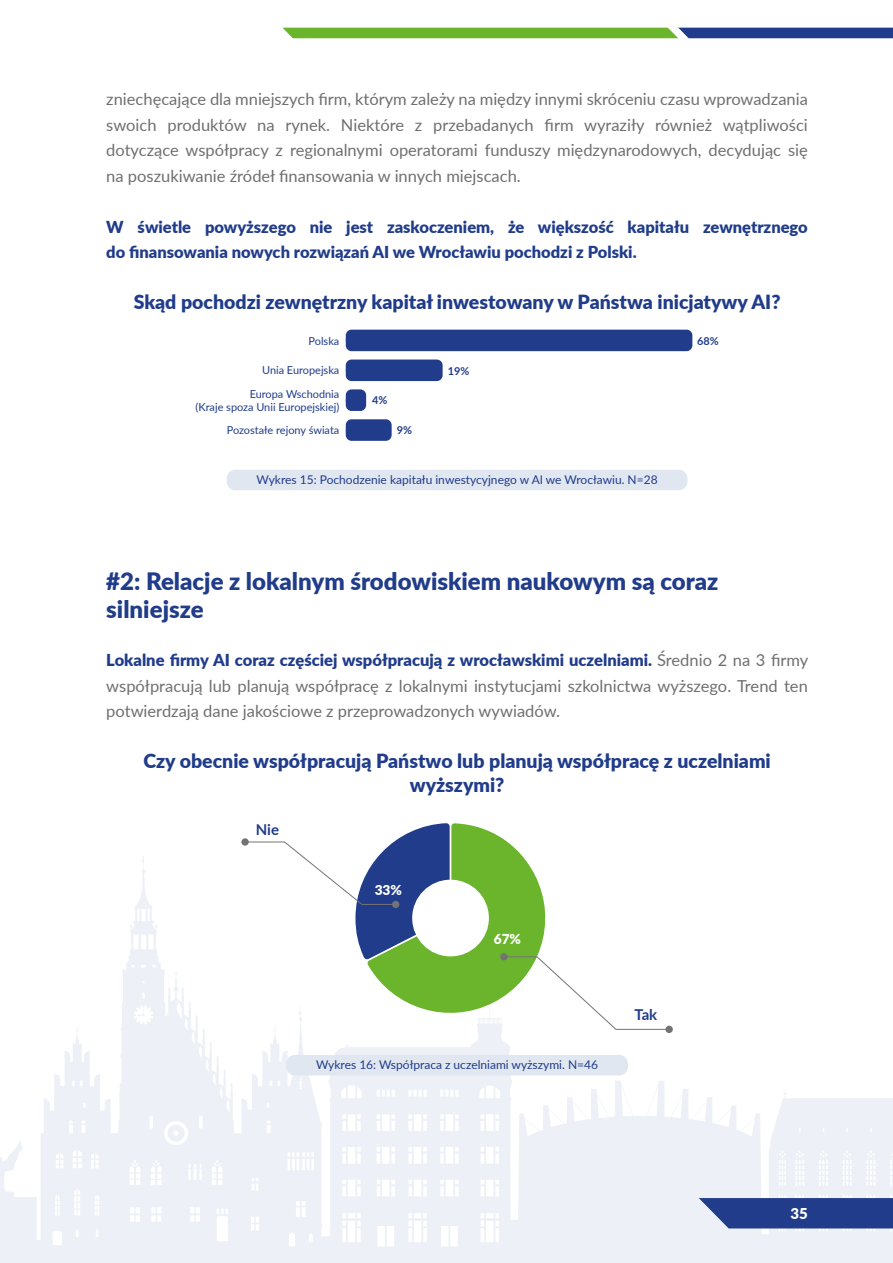
<style>
.page{position:relative;width:893px;height:1263px;background:#fff}
.page>*{position:absolute;margin:0;border:0;box-sizing:border-box;transform-origin:0 0}
.t1{font:900 24px/28.8px "Lato";color:#203c8a}
.t2{font:900 19.5px/23.4px "Lato";color:#203c8a;text-align:center}
.t3{font:16.5px/25.5px "Lato";color:#706f6f;text-align:justify}
.t4{font:900 16.5px/25.5px "Lato";color:#203c8a}
.t5{font:700 15px "Lato";letter-spacing:-.005em;color:#203c8b}
.t6{font:900 15px "Lato";color:#fff}
.t7{font:900 13.65px "Lato";color:#fff}
.t8{font:12px "Lato";color:#203c8a}
.t9{font:10.95px/13.2px "Lato";color:#203c8b;text-align:right}
.t10{font:700 10.95px "Lato";color:#203c8b}
.s1{font-weight:900;color:#203c8a}
</style>
<div class="page">
<svg style="left:0;top:856px;width:893px;height:407px;fill:#f2f5f8"></svg>
<svg style="left:167px;top:1124px;width:18px;height:18px"></svg>
<svg style="left:137px;top:1008px;width:7px;height:9px"></svg>
<div style="left:227px;top:470px;width:460px;height:20px;background:#e1e7f0;border-radius:9px"></div>
<div style="left:286px;top:1055px;width:342px;height:20px;background:#e1e7f0;border-radius:9px"></div>
<div style="left:346px;top:330px;width:346px;height:21px;background:#203c8b;border-radius:6px"></div>
<div style="left:346px;top:359px;width:97px;height:22px;background:#203c8b;border-radius:6px"></div>
<div style="left:346px;top:389px;width:20px;height:22px;background:#203c8b;border-radius:6px"></div>
<div style="left:346px;top:419px;width:46px;height:22px;background:#203c8b;border-radius:6px"></div>
<div style="left:665px;top:1026px;width:8px;height:7px;background:#737374;border-radius:50%"></div>
<svg style="left:244px;top:823px;width:426px;height:207px"></svg>
<div style="left:241px;top:838px;width:8px;height:8px;background:#737374;border-radius:50%"></div>
<div style="left:392px;top:901px;width:7px;height:7px;background:#737374;border-radius:50%"></div>
<div style="left:412px;top:880px;width:77px;height:76px;background:#fff;border-radius:50%"></div>
<svg style="left:283px;top:28px;width:610px;height:10px;background:#548d52"></svg>
<svg style="left:699px;top:1198px;width:194px;height:30px;background:#2f4992"></svg>
<p class="t3" style="left:106px;top:86px;width:703px">zniechęcające dla mniejszych firm, którym zależy na między innymi skróceniu czasu wprowadzania swoich produktów na rynek. Niektóre z przebadanych firm wyraziły również wątpliwości dotyczące współpracy z regionalnymi operatorami funduszy międzynarodowych, decydując się na poszukiwanie źródeł finansowania w innych miejscach.</p>
<p class="t4" style="left:106px;top:213px;width:703px">W świetle powyższego nie jest zaskoczeniem, że większość kapitału zewnętrznego do finansowania nowych rozwiązań AI we Wrocławiu pochodzi z Polski.</p>
<p class="t2" style="left:134px;top:289px;width:648px">Skąd pochodzi zewnętrzny kapitał inwestowany w Państwa inicjatywy AI?</p>
<p class="t10" style="left:697px;top:333px;width:23px">68%</p>
<p class="t10" style="left:448px;top:362px;width:23px">19%</p>
<p class="t10" style="left:372px;top:392px;width:17px">4%</p>
<p class="t9" style="left:227px;top:423px;width:114px">Pozostałe rejony świata</p>
<p class="t10" style="left:397px;top:422px;width:17px">9%</p>
<p class="t9" style="left:309px;top:334px;width:32px">Polska</p>
<p class="t9" style="left:262px;top:363px;width:79px">Unia Europejska</p>
<p class="t9" style="left:196px;top:387px;width:145px">Europa Wschodnia<br>(Kraje spoza Unii Europejskiej)</p>
<p class="t8" style="left:257px;top:471px;width:403px">Wykres 15: Pochodzenie kapitału inwestycyjnego w AI we Wrocławiu. N=28</p>
<h1 class="t1" style="left:106px;top:565px;width:614px">#2: Relacje z lokalnym środowiskiem naukowym są coraz silniejsze</h1>
<p class="t3" style="left:106px;top:647px;width:703px"><span class="s1">Lokalne firmy AI coraz częściej współpracują z wrocławskimi uczelniami.</span> Średnio 2 na 3 firmy współpracują lub planują współpracę z lokalnymi instytucjami szkolnictwa wyższego. Trend ten potwierdzają dane jakościowe z przeprowadzonych wywiadów.</p>
<p class="t2" style="left:143px;top:748px;width:629px">Czy obecnie współpracują Państwo lub planują współpracę z uczelniami wyższymi?</p>
<p class="t5" style="left:256px;top:818px;width:25px">Nie</p>
<p class="t7" style="left:375px;top:879px;width:29px">33%</p>
<p class="t7" style="left:494px;top:928px;width:29px">67%</p>
<p class="t8" style="left:316px;top:1056px;width:284px">Wykres 16: Współpraca z uczelniami wyższymi. N=46</p>
<p class="t5" style="left:634px;top:1004px;width:24px">Tak</p>
<p class="t6" style="left:790px;top:1202px;width:19px">35</p>
</div>
